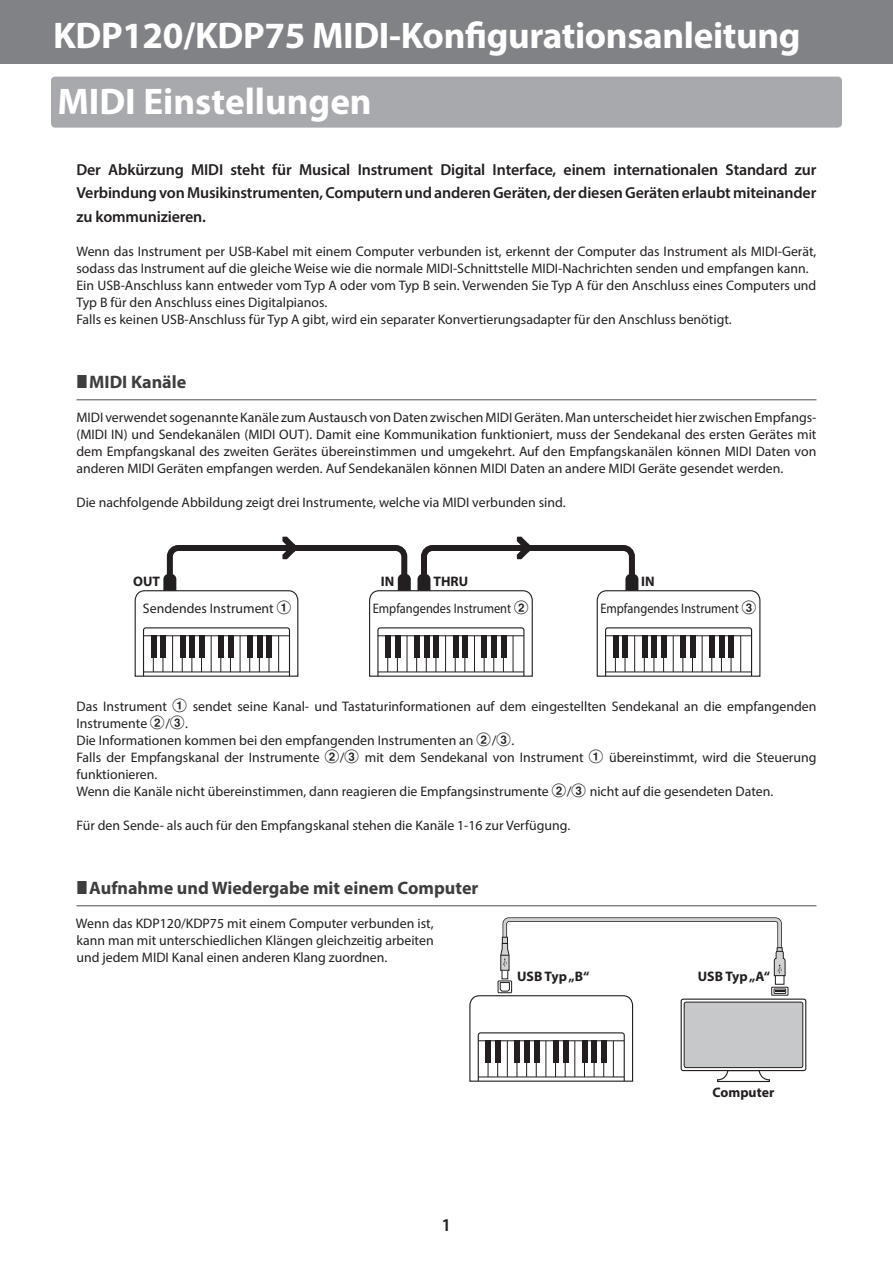
<style>
.page{position:relative;width:893px;height:1263px;background:#fff}
.page>*{position:absolute;margin:0;border:0;box-sizing:border-box;transform-origin:0 0}
.t1{font:700 37.2px/66.6px "Myriad Pro";letter-spacing:-.01em;color:#fff}
.t2{font:700 18px "Myriad Pro";color:#3e3e3f}
.t3{font:600 18px "Myriad Pro";color:#231f20}
.t4{font:600 15.9px/23.4px "Myriad Pro";letter-spacing:-.01em;color:#231f20;text-align:justify}
.t5{font:13.8px/17px "Myriad Pro";color:#231f20}
.t6{font:13.8px "Myriad Pro";color:#231f20;scale:.9 1}
.t7{font:700 13.8px "Myriad Pro";color:#231f20}
.s1{font-family:"Circle Posi A"}
</style>
<div class="page">
<div style="left:0;top:0;width:893px;height:64px;background:#808285"></div>
<div style="left:51px;top:77px;width:791px;height:51px;background:#a8a9ad;border-radius:4px"></div>
<hr style="left:76px;top:399px;width:740px;height:1px;background:#57585a">
<hr style="left:76px;top:905px;width:740px;height:1px;background:#57585a">
<svg style="left:135px;top:537px;width:626px;height:140px"></svg>
<hr style="left:605px;top:635px;width:146px;height:1px;background:#231f20">
<hr style="left:605px;top:672px;width:146px;height:1px;background:#231f20">
<hr style="left:615px;top:636px;width:1px;height:36px;background:#231f20">
<hr style="left:625px;top:636px;width:1px;height:36px;background:#231f20">
<hr style="left:634px;top:636px;width:1px;height:36px;background:#231f20">
<hr style="left:644px;top:636px;width:1px;height:36px;background:#231f20">
<hr style="left:654px;top:636px;width:1px;height:36px;background:#231f20">
<hr style="left:663px;top:636px;width:1px;height:36px;background:#231f20">
<hr style="left:673px;top:636px;width:1px;height:36px;background:#231f20">
<hr style="left:682px;top:636px;width:1px;height:36px;background:#231f20">
<hr style="left:692px;top:636px;width:1px;height:36px;background:#231f20">
<hr style="left:702px;top:636px;width:1px;height:36px;background:#231f20">
<hr style="left:711px;top:636px;width:1px;height:36px;background:#231f20">
<hr style="left:721px;top:636px;width:1px;height:36px;background:#231f20">
<hr style="left:731px;top:636px;width:1px;height:36px;background:#231f20">
<hr style="left:740px;top:636px;width:1px;height:36px;background:#231f20">
<div style="left:642px;top:636px;width:6px;height:22px;background:#231f20"></div>
<div style="left:661px;top:636px;width:6px;height:22px;background:#231f20"></div>
<div style="left:651px;top:636px;width:6px;height:22px;background:#231f20"></div>
<div style="left:709px;top:636px;width:6px;height:22px;background:#231f20"></div>
<div style="left:728px;top:636px;width:6px;height:22px;background:#231f20"></div>
<div style="left:719px;top:636px;width:6px;height:22px;background:#231f20"></div>
<div style="left:680px;top:636px;width:6px;height:22px;background:#231f20"></div>
<div style="left:690px;top:636px;width:6px;height:22px;background:#231f20"></div>
<div style="left:613px;top:636px;width:6px;height:22px;background:#231f20"></div>
<div style="left:622px;top:636px;width:6px;height:22px;background:#231f20"></div>
<div style="left:771px;top:987px;width:17px;height:9px;border:1px solid #231f20"></div>
<div style="left:681px;top:999px;width:125px;height:72px;border:1px solid #231f20;border-radius:2px"></div>
<div style="left:684px;top:1002px;width:119px;height:66px;background:#c7c8ca;border-radius:2px"></div>
<div style="left:684px;top:1002px;width:119px;height:66px;border:1px solid #231f20;border-radius:2px"></div>
<svg style="left:469px;top:917px;width:317px;height:166px"></svg>
<hr style="left:478px;top:1040px;width:146px;height:1px;background:#231f20">
<hr style="left:478px;top:1077px;width:146px;height:1px;background:#231f20">
<hr style="left:488px;top:1041px;width:1px;height:36px;background:#231f20">
<hr style="left:497px;top:1041px;width:1px;height:36px;background:#231f20">
<hr style="left:507px;top:1041px;width:1px;height:36px;background:#231f20">
<hr style="left:517px;top:1041px;width:1px;height:36px;background:#231f20">
<hr style="left:526px;top:1041px;width:1px;height:36px;background:#231f20">
<hr style="left:536px;top:1041px;width:1px;height:36px;background:#231f20">
<hr style="left:546px;top:1041px;width:1px;height:36px;background:#231f20">
<hr style="left:555px;top:1041px;width:1px;height:36px;background:#231f20">
<hr style="left:565px;top:1041px;width:1px;height:36px;background:#231f20">
<hr style="left:574px;top:1041px;width:1px;height:36px;background:#231f20">
<hr style="left:584px;top:1041px;width:1px;height:36px;background:#231f20">
<hr style="left:594px;top:1041px;width:1px;height:36px;background:#231f20">
<hr style="left:603px;top:1041px;width:1px;height:36px;background:#231f20">
<hr style="left:613px;top:1041px;width:1px;height:36px;background:#231f20">
<div style="left:514px;top:1041px;width:6px;height:22px;background:#231f20"></div>
<div style="left:534px;top:1041px;width:6px;height:22px;background:#231f20"></div>
<div style="left:524px;top:1041px;width:6px;height:22px;background:#231f20"></div>
<div style="left:582px;top:1041px;width:6px;height:22px;background:#231f20"></div>
<div style="left:601px;top:1041px;width:6px;height:22px;background:#231f20"></div>
<div style="left:591px;top:1041px;width:6px;height:22px;background:#231f20"></div>
<div style="left:553px;top:1041px;width:6px;height:22px;background:#231f20"></div>
<div style="left:562px;top:1041px;width:6px;height:22px;background:#231f20"></div>
<div style="left:485px;top:1041px;width:6px;height:22px;background:#231f20"></div>
<div style="left:495px;top:1041px;width:6px;height:22px;background:#231f20"></div>
<h1 class="t1" style="left:53px;top:5px;width:749px">KDP120/KDP75 MIDI-Konfigurationsanleitung<br>MIDI Einstellungen</h1>
<p class="t4" style="left:76px;top:159px;width:741px">Der Abkürzung MIDI steht für Musical Instrument Digital Interface, einem internationalen Standard zur Verbindung von Musikinstrumenten, Computern und anderen Geräten, der diesen Geräten erlaubt miteinander zu kommunizieren.</p>
<p class="t5" style="left:76px;top:244px;width:741px">Wenn das Instrument per USB-Kabel mit einem Computer verbunden ist, erkennt der Computer das Instrument als MIDI-Gerät, sodass das Instrument auf die gleiche Weise wie die normale MIDI-Schnittstelle MIDI-Nachrichten senden und empfangen kann.<br>Ein USB-Anschluss kann entweder vom Typ A oder vom Typ B sein. Verwenden Sie Typ A für den Anschluss eines Computers und Typ B für den Anschluss eines Digitalpianos.<br>Falls es keinen USB-Anschluss für Typ A gibt, wird ein separater Konvertierungsadapter für den Anschluss benötigt.</p>
<h2 class="t2" style="left:89px;top:375px;width:99px">MIDI Kanäle</h2>
<p class="t5" style="left:76px;top:409px;width:741px;text-align:justify">MIDI verwendet sogenannte Kanäle zum Austausch von Daten zwischen MIDI Geräten. Man unterscheidet hier zwischen Empfangs-(MIDI IN) und Sendekanälen (MIDI OUT). Damit eine Kommunikation funktioniert, muss der Sendekanal des ersten Gerätes mit dem Empfangskanal des zweiten Gerätes übereinstimmen und umgekehrt. Auf den Empfangskanälen können MIDI Daten von anderen MIDI Geräten empfangen werden. Auf Sendekanälen können MIDI Daten an andere MIDI Geräte gesendet werden.</p>
<p class="t5" style="left:76px;top:494px;width:491px">Die nachfolgende Abbildung zeigt drei Instrumente, welche via MIDI verbunden sind.</p>
<p class="t7" style="left:133px;top:576px;width:28px">OUT</p>
<p class="t7" style="left:381px;top:576px;width:15px">IN</p>
<p class="t7" style="left:641px;top:576px;width:15px">IN</p>
<p class="t7" style="left:434px;top:576px;width:36px">THRU</p>
<p class="t5" style="left:143px;top:600px;width:150px">Sendendes Instrument <span class="s1">A</span></p>
<p class="t6" style="left:373px;top:603px;width:175px">Empfangendes Instrument <span class="s1">B</span></p>
<p class="t6" style="left:600px;top:603px;width:175px">Empfangendes Instrument <span class="s1">C</span></p>
<p class="t5" style="left:76px;top:699px;width:741px">Das Instrument <span class="s1">A</span> sendet seine Kanal- und Tastaturinformationen auf dem eingestellten Sendekanal an die empfangenden Instrumente <span class="s1">B</span>/<span class="s1">C</span>.<br>Die Informationen kommen bei den empfangenden Instrumenten an <span class="s1">B</span>/<span class="s1">C</span>.<br>Falls der Empfangskanal der Instrumente <span class="s1">B</span>/<span class="s1">C</span> mit dem Sendekanal von Instrument <span class="s1">A</span> übereinstimmt, wird die Steuerung funktionieren.<br>Wenn die Kanäle nicht übereinstimmen, dann reagieren die Empfangsinstrumente <span class="s1">B</span>/<span class="s1">C</span> nicht auf die gesendeten Daten.</p>
<p class="t5" style="left:76px;top:818px;width:495px">Für den Sende- als auch für den Empfangskanal stehen die Kanäle 1-16 zur Verfügung.</p>
<h2 class="t2" style="left:89px;top:881px;width:391px">Aufnahme und Wiedergabe mit einem Computer</h2>
<p class="t5" style="left:76px;top:915px;width:359px;text-align:justify">Wenn das KDP120/KDP75 mit einem Computer verbunden ist, kann man mit unterschiedlichen Klängen gleichzeitig arbeiten und jedem MIDI Kanal einen anderen Klang zuordnen.</p>
<p class="t7" style="left:517px;top:971px;width:74px">USB Typ „B“</p>
<p class="t7" style="left:698px;top:971px;width:74px">USB Typ „A“</p>
<p class="t7" style="left:712px;top:1087px;width:63px">Computer</p>
<h2 class="t3" style="left:442px;top:1218px;width:11px">1</h2>
</div>
